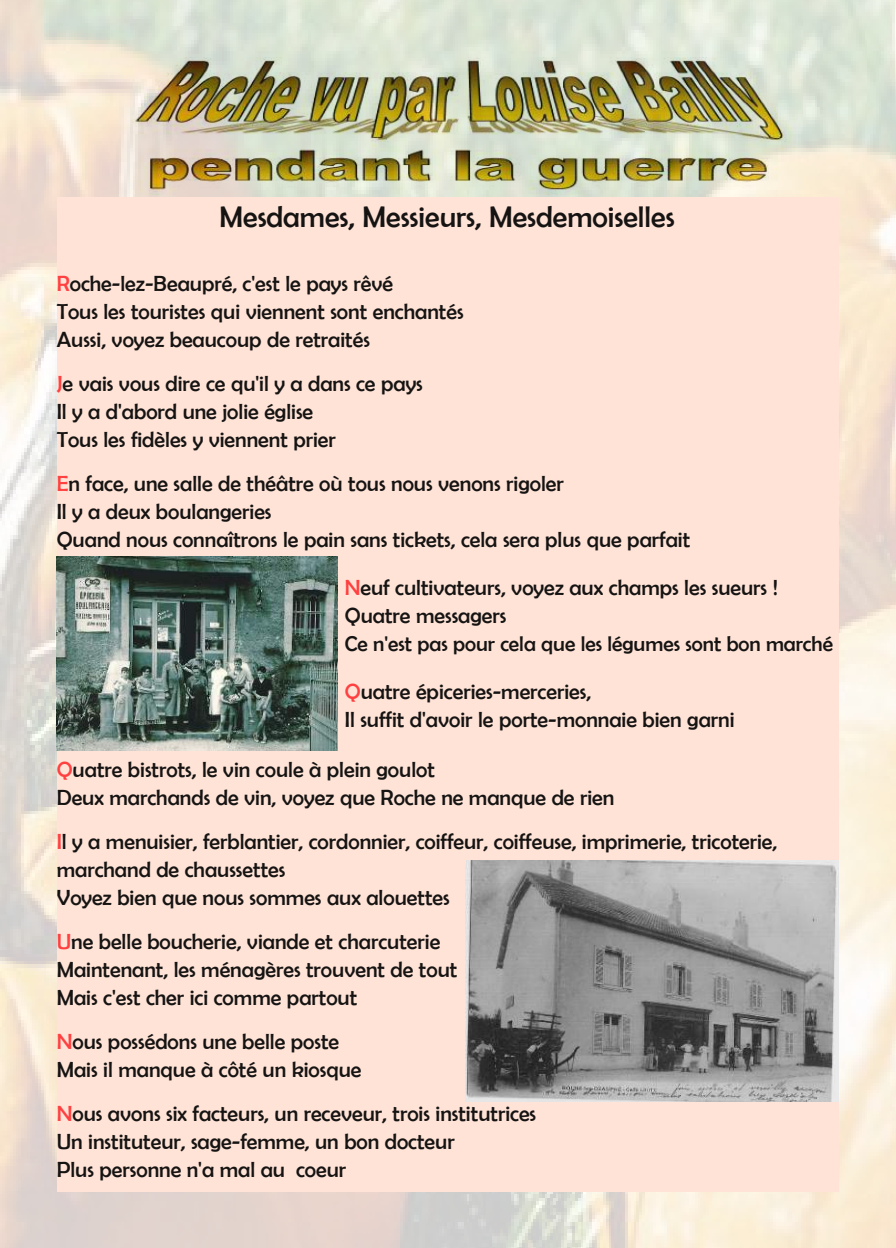
<style>
.page{position:relative;width:896px;height:1248px;background:#fff}
.page>*{position:absolute;margin:0;border:0;box-sizing:border-box;transform-origin:0 0}
.t1{font:30px "Berlin Sans FB";color:#161413}
.t2{font:22px/28px "Berlin Sans FB";color:#161413}
.t3{font:21.4px "Berlin Sans FB";color:#161413}
.s1{color:#ff4040}
</style>
<div class="page">
<img style="left:0;top:0;width:896px;height:1246px">
<div style="left:57px;top:197px;width:781px;height:994px;background:#ffe3d7"></div>
<img style="left:56px;top:556px;width:281px;height:194px">
<img style="left:465px;top:860px;width:373px;height:241px">
<h1 class="t1" style="left:219px;top:199px;width:456px">Mesdames, Messieurs, Mesdemoiselles</h1>
<p class="t2" style="left:57px;top:269px;width:408px"><span class="s1">R</span>oche‐lez‐Beaupré, c'est le pays rêvé<br>Tous les touristes qui viennent sont enchantés<br>Aussi, voyez beaucoup de retraités</p>
<p class="t2" style="left:57px;top:369px;width:367px"><span class="s1">J</span>e vais vous dire ce qu'il y a dans ce pays<br>Il y a d'abord une jolie église<br>Tous les fidèles y viennent prier</p>
<p class="t2" style="left:57px;top:469px;width:635px"><span class="s1">E</span>n face, une salle de théâtre où tous nous venons rigoler<br>Il y a deux boulangeries<br>Quand nous connaîtrons le pain sans tickets, cela sera plus que parfait</p>
<p class="t2" style="left:345px;top:573px;width:434px"><span class="s1">N</span>euf cultivateurs, voyez aux champs les sueurs !<br>Quatre messagers</p>
<p class="t3" style="left:345px;top:631px;width:490px">Ce n'est pas pour cela que les légumes sont bon marché</p>
<p class="t2" style="left:345px;top:677px;width:391px"><span class="s1">Q</span>uatre épiceries‐merceries,<br>Il suffit d'avoir le porte‐monnaie bien garni</p>
<p class="t2" style="left:57px;top:755px;width:559px"><span class="s1">Q</span>uatre bistrots, le vin coule à plein goulot<br>Deux marchands de vin, voyez que Roche ne manque de rien</p>
<p class="t2" style="left:57px;top:827px;width:722px"><span class="s1">I</span>l y a menuisier, ferblantier, cordonnier, coiffeur, coiffeuse, imprimerie, tricoterie, marchand de chaussettes<br>Voyez bien que nous sommes aux alouettes</p>
<p class="t2" style="left:57px;top:927px;width:402px"><span class="s1">U</span>ne belle boucherie, viande et charcuterie<br>Maintenant, les ménagères trouvent de tout<br>Mais c'est cher ici comme partout</p>
<p class="t2" style="left:57px;top:1027px;width:306px"><span class="s1">N</span>ous possédons une belle poste<br>Mais il manque à côté un kiosque</p>
<p class="t2" style="left:57px;top:1099px;width:481px"><span class="s1">N</span>ous avons six facteurs, un receveur, trois institutrices<br>Un instituteur, sage‐femme, un bon docteur<br>Plus personne n'a mal au coeur</p>
</div>
